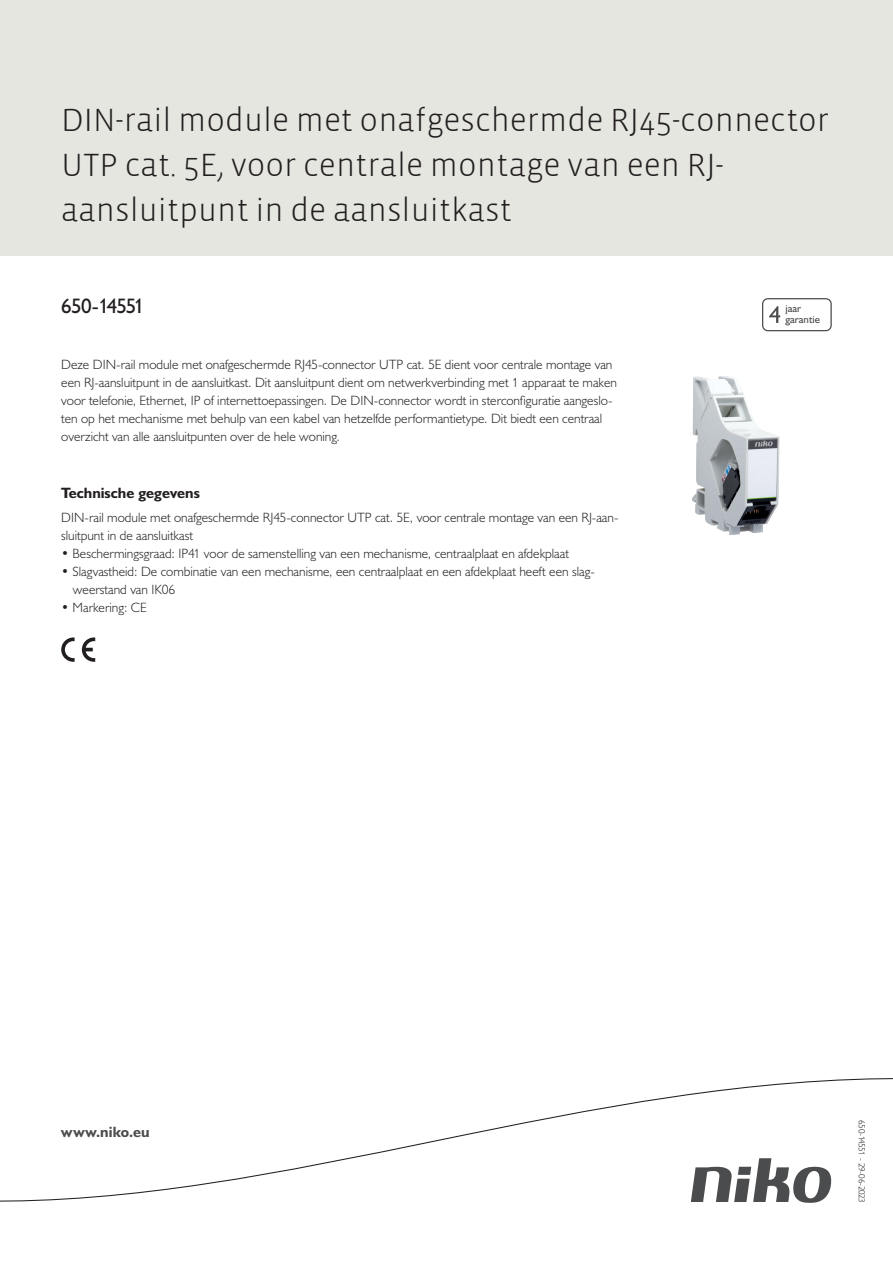
<style>
.page{position:relative;width:893px;height:1263px;background:#fff}
.page>*{position:absolute;margin:0;border:0;box-sizing:border-box;transform-origin:0 0}
.Title_datasheets{font:300 33px/45px "Vista Sans";color:#231f20}
.Article_number{font:21px "Humanist 521 BT";letter-spacing:-.05em;color:#231f20}
.Titles_parts{font:700 15px "Humanist 521 BT";color:#231f20}
.titel_afbeelding{font:700 15px "Humanist 521 BT";letter-spacing:.005em;color:#4b4c4d}
.Platte_tekst_CAB{font:300 13.5px/18px "Humanist 521 BT";color:#231f20}
.USP_Bullets{font:300 13.5px/18px "Humanist 521 BT";color:#231f20}
.t1{font:10.8px/10.8px "Humanist 521 BT";color:#4b4c4d}
.Revision{font:300 9px "Humanist 521 BT";letter-spacing:-.05em;color:#231f20}
</style>
<div class="page">
<div style="left:0;top:0;width:893px;height:255px;background:#e6e6e0"></div>
<svg style="left:82px;top:637px;width:13px;height:25px"></svg>
<svg style="left:61px;top:637px;width:14px;height:25px"></svg>
<svg style="left:762px;top:298px;width:70px;height:33px"></svg>
<svg style="left:0;top:1078px;width:893px;height:125px"></svg>
<img style="left:692px;top:376px;width:88px;height:159px">
<p class="Title_datasheets" style="left:61px;top:98px;width:769px">DIN-rail module met onafgeschermde RJ45-connector<br>UTP cat. 5E, voor centrale montage van een RJ&shy;aansluitpunt in de aansluitkast</p>
<p class="Article_number" style="left:61px;top:293px;width:85px">650-14551</p>
<p class="t1" style="left:785px;top:303px;width:36px">jaar garantie</p>
<p class="Platte_tekst_CAB" style="left:61px;top:355px;width:557px">Deze DIN-rail module met onafgeschermde RJ45-connector UTP cat. 5E dient voor centrale montage van een RJ-aansluitpunt in de aansluitkast. Dit aansluitpunt dient om netwerkverbinding met 1 apparaat te maken voor telefonie, Ethernet, IP of internettoepassingen. De DIN-connector wordt in sterconfiguratie aangeslo&shy;ten op het mechanisme met behulp van een kabel van hetzelfde performantietype. Dit biedt een centraal overzicht van alle aansluitpunten over de hele woning.</p>
<p class="Titles_parts" style="left:61px;top:483px;width:140px">Technische gegevens</p>
<p class="Platte_tekst_CAB" style="left:61px;top:508px;width:559px">DIN-rail module met onafgeschermde RJ45-connector UTP cat. 5E, voor centrale montage van een RJ-aan&shy;sluitpunt in de aansluitkast</p>
<p class="USP_Bullets" style="left:61px;top:544px;width:509px">• Beschermingsgraad: IP41 voor de samenstelling van een mechanisme, centraalplaat en afdekplaat</p>
<p class="USP_Bullets" style="left:73px;top:562px;width:523px;text-indent:-12px">• Slagvastheid: De combinatie van een mechanisme, een centraalplaat en een afdekplaat heeft een slag&shy;weerstand van IK06</p>
<p class="USP_Bullets" style="left:61px;top:598px;width:87px">• Markering: CE</p>
<p class="titel_afbeelding" style="left:61px;top:1122px;width:90px">www.niko.eu</p>
<p class="Revision" style="left:868px;top:1120px;width:84px;rotate:90deg">650-14551 - 29-06-2023</p>
</div>
